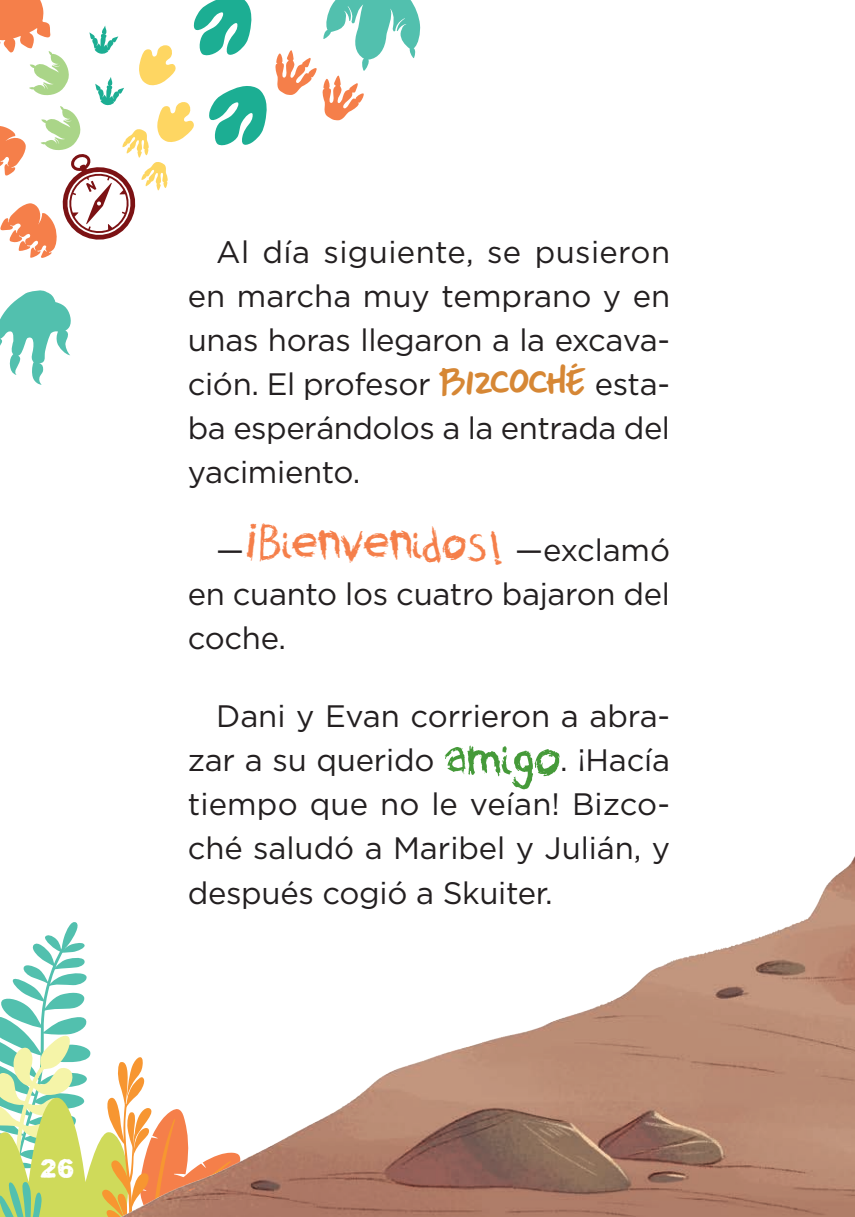
<style>
.page{position:relative;width:855px;height:1217px;background:#fff}
.page>*{position:absolute;margin:0;border:0;box-sizing:border-box;transform-origin:0 0}
.t1{font:46px "cabanyal Z";letter-spacing:-.005em;color:#f57f4a}
.t2{font:31px/44px "Gotham";letter-spacing:-.01em;color:#231f20;text-align:justify}
.t3{font:28px "Alpha Echo";color:#fff}
.s1{font-family:"DK More Or Less";font-size:38px;color:#d68735}
.s2{font-family:"Gotham";font-size:31px;color:#231f20}
.s3{font-family:"cabanyal Z";font-size:50px;color:#459a39}
</style>
<div class="page">
<img style="left:241px;top:26px;width:613px;height:1190px">
<svg style="left:274px;top:0;width:146px;height:120px"></svg>
<svg style="left:0;top:290px;width:71px;height:95px"></svg>
<svg style="left:0;top:0;width:268px;height:258px"></svg>
<svg style="left:0;top:922px;width:241px;height:295px"></svg>
<p class="t3" style="left:40px;top:1152px;width:36px">26</p>
<p class="t2" style="left:188px;top:230px;width:484px;text-indent:28px">Al día siguiente, se pusieron en marcha muy temprano y en unas horas llegaron a la excava&shy;ción. El profesor <span class="s1">Bizcoché</span> esta&shy;ba esperándolos a la entrada del yacimiento.</p>
<h1 class="t1" style="left:216px;top:518px;width:455px"><span class="s2">—</span>¡Bienvenidos! <span class="s2">—exclamó</span></h1>
<p class="t2" style="left:188px;top:572px;width:483px">en cuanto los cuatro bajaron del coche.</p>
<p class="t2" style="left:188px;top:694px;width:484px;text-indent:28px">Dani y Evan corrieron a abra&shy;zar a su querido <span class="s3">amigo</span>. ¡Hacía tiempo que no le veían! Bizco&shy;ché saludó a Maribel y Julián, y después cogió a Skuiter.</p>
</div>
